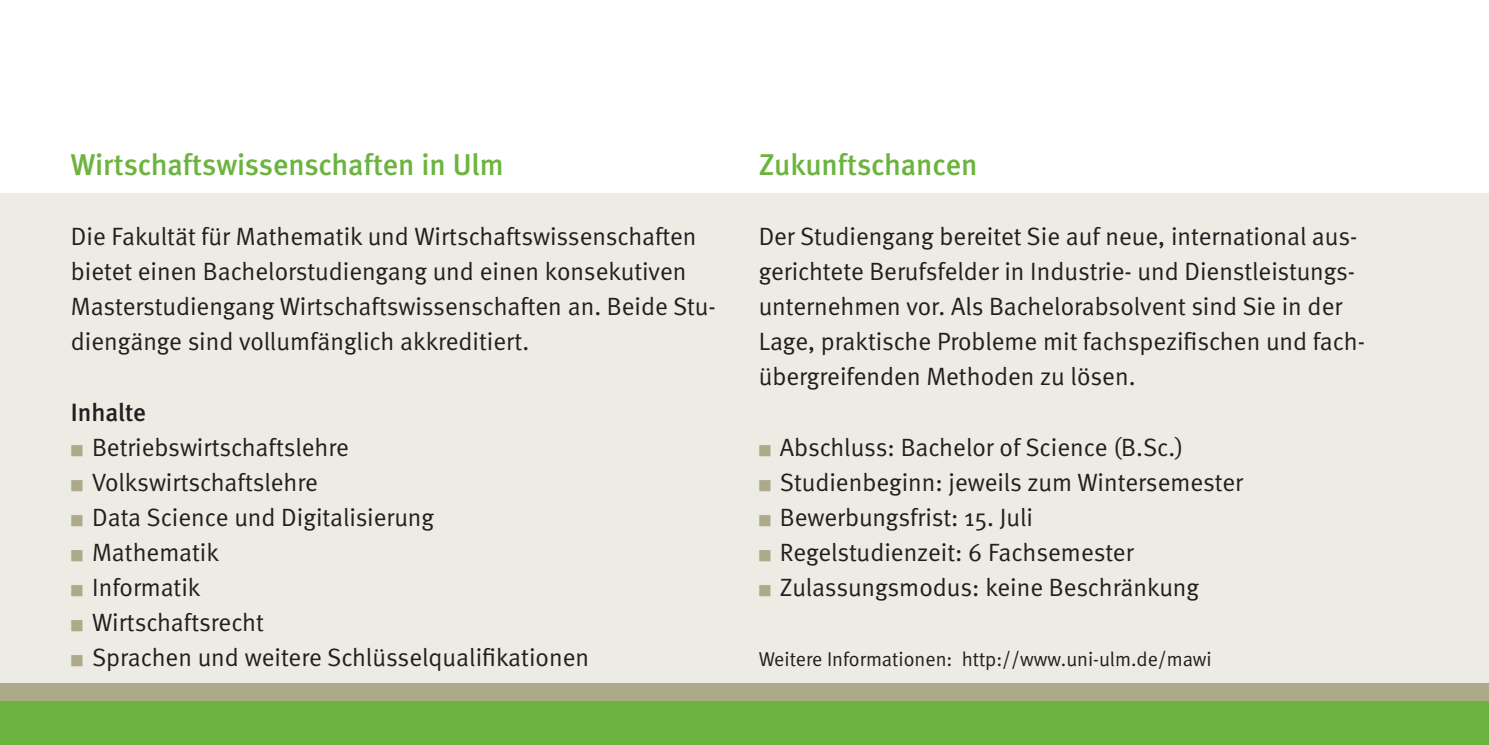
<style>
.page{position:relative;width:1489px;height:745px;background:#fff}
.page>*{position:absolute;margin:0;border:0;box-sizing:border-box;transform-origin:0 0}
.Ueberschrift{font:500 30px "Meta";color:#6cb43f}
.Lauftext{font:25px/35px "Meta Normal";color:#231f20}
.Liste{font:25px "Meta Normal";color:#231f20}
.Zwischenueberschrift{font:500 25px "Meta";color:#231f20}
.Lauftext-2{font:20px "Meta Normal";color:#231f20}
.s1{font-family:"Meta Bold Caps Expert";font-size:15px;color:#adaa89}
</style>
<div class="page">
<div style="left:0;top:192px;width:1488px;height:552px;background:#edece4"></div>
<div style="left:0;top:700px;width:1488px;height:44px;background:#6cb43f"></div>
<div style="left:0;top:682px;width:1488px;height:18px;background:#adaa89"></div>
<p class="Ueberschrift" style="left:71px;top:147px;width:434px">Wirtschaftswissenschaften in Ulm</p>
<p class="Ueberschrift" style="left:758px;top:147px;width:220px">Zukunftschancen</p>
<p class="Lauftext" style="left:71px;top:219px;width:646px">Die Fakultät für Mathematik und Wirtschaftswissenschaften bietet einen Bachelorstudiengang und einen konsekutiven Masterstudiengang Wirtschaftswissenschaften an. Beide Stu&shy;diengänge sind vollumfänglich akkreditiert.</p>
<p class="Zwischenueberschrift" style="left:71px;top:397px;width:77px">Inhalte</p>
<p class="Liste" style="left:71px;top:432px;width:280px"><span class="s1">Z</span> Betriebswirtschaftslehre</p>
<p class="Liste" style="left:71px;top:467px;width:249px"><span class="s1">Z</span> Volkswirtschaftslehre</p>
<p class="Liste" style="left:71px;top:502px;width:364px"><span class="s1">Z</span> Data Science und Digitalisierung</p>
<p class="Liste" style="left:71px;top:537px;width:150px"><span class="s1">Z</span> Mathematik</p>
<p class="Liste" style="left:71px;top:572px;width:131px"><span class="s1">Z</span> Informatik</p>
<p class="Liste" style="left:71px;top:607px;width:194px"><span class="s1">Z</span> Wirtschaftsrecht</p>
<p class="Liste" style="left:71px;top:642px;width:519px"><span class="s1">Z</span> Sprachen und weitere Schlüsselqualifikationen</p>
<p class="Lauftext" style="left:758px;top:219px;width:607px">Der Studiengang bereitet Sie auf neue, international aus&shy;gerichtete Berufsfelder in Industrie- und Dienstleistungs&shy;unternehmen vor. Als Bachelorabsolvent sind Sie in der Lage, praktische Probleme mit fachspezifischen und fach&shy;übergreifenden Methoden zu lösen.</p>
<p class="Liste" style="left:758px;top:432px;width:426px"><span class="s1">Z</span> Abschluss: Bachelor of Science (B.Sc.)</p>
<p class="Liste" style="left:758px;top:467px;width:486px"><span class="s1">Z</span> Studienbeginn: jeweils zum Wintersemester</p>
<p class="Liste" style="left:758px;top:502px;width:276px"><span class="s1">Z</span> Bewerbungsfrist: 15. Juli</p>
<p class="Liste" style="left:758px;top:537px;width:376px"><span class="s1">Z</span> Regelstudienzeit: 6 Fachsemester</p>
<p class="Liste" style="left:758px;top:572px;width:442px"><span class="s1">Z</span> Zulassungsmodus: keine Beschränkung</p>
<p class="Lauftext-2" style="left:758px;top:647px;width:454px">Weitere Informationen: http://www.uni-ulm.de/mawi</p>
</div>
